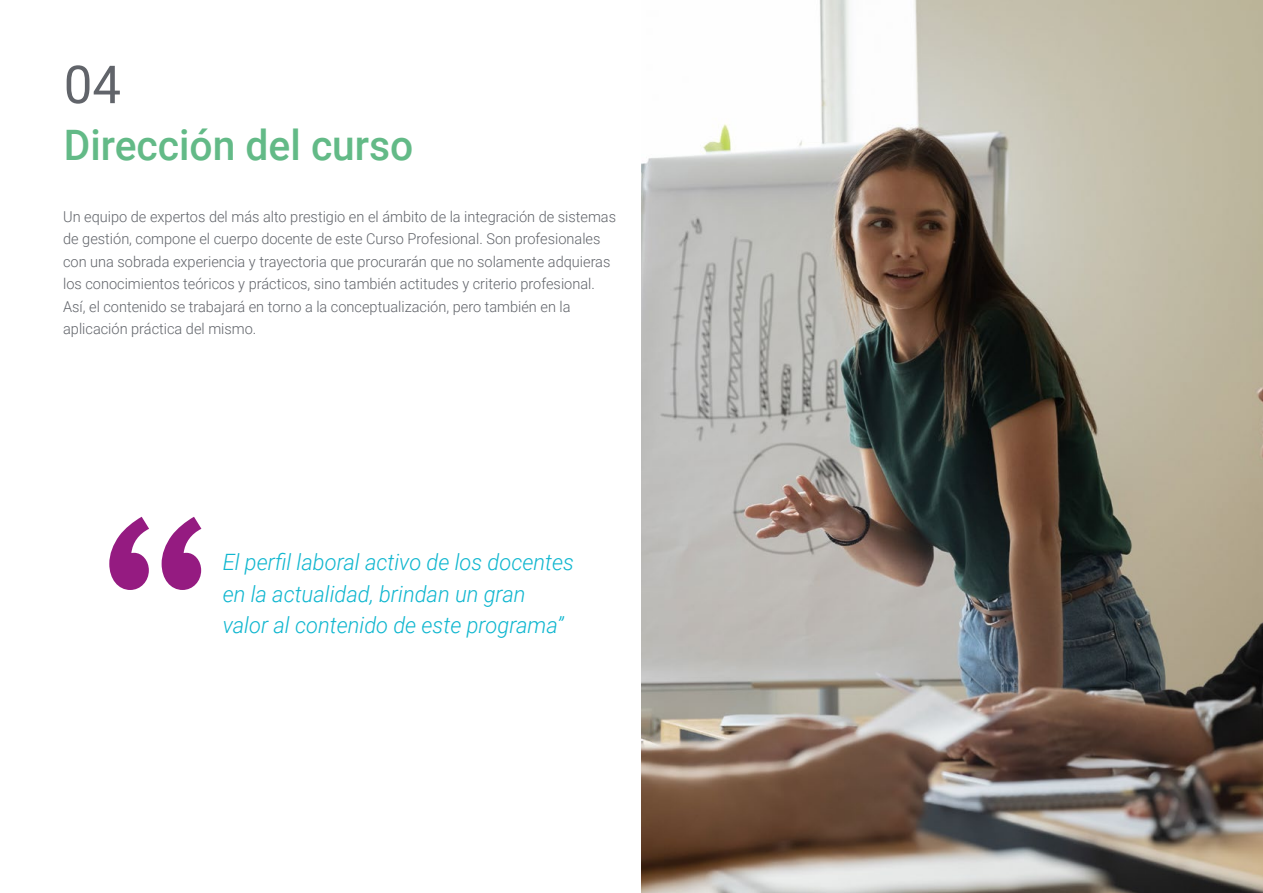
<style>
.page{position:relative;width:1263px;height:893px;background:#fff}
.page>*{position:absolute;margin:0;border:0;box-sizing:border-box;transform-origin:0 0}
.t1{font:52.5px "Roboto";color:#61646a}
.t2{font:500 42px "Roboto";color:#63ba87}
.t3{font:italic 300 22.5px/31.5px "Roboto";color:#0fb6cf}
.t4{font:300 15px/22.5px "Roboto";color:#61646a}
</style>
<div class="page">
<img style="left:642px;top:0;width:621px;height:893px">
<svg style="left:109px;top:517px;width:92px;height:73px"></svg>
<h1 class="t1" style="left:64px;top:48px;width:59px">04</h1>
<h2 class="t2" style="left:64px;top:115px;width:351px">Dirección del curso</h2>
<p class="t4" style="left:63px;top:205px;width:554px">Un equipo de expertos del más alto prestigio en el ámbito de la integración de sistemas de gestión, compone el cuerpo docente de este Curso Profesional. Son profesionales con una sobrada experiencia y trayectoria que procurarán que no solamente adquieras los conocimientos teóricos y prácticos, sino también actitudes y criterio profesional.<br>Así, el contenido se trabajará en torno a la conceptualización, pero también en la aplicación práctica del mismo.</p>
<h3 class="t3" style="left:223px;top:546px;width:353px">El perfil laboral activo de los docentes en la actualidad, brindan un gran valor al contenido de este programa”</h3>
</div>
